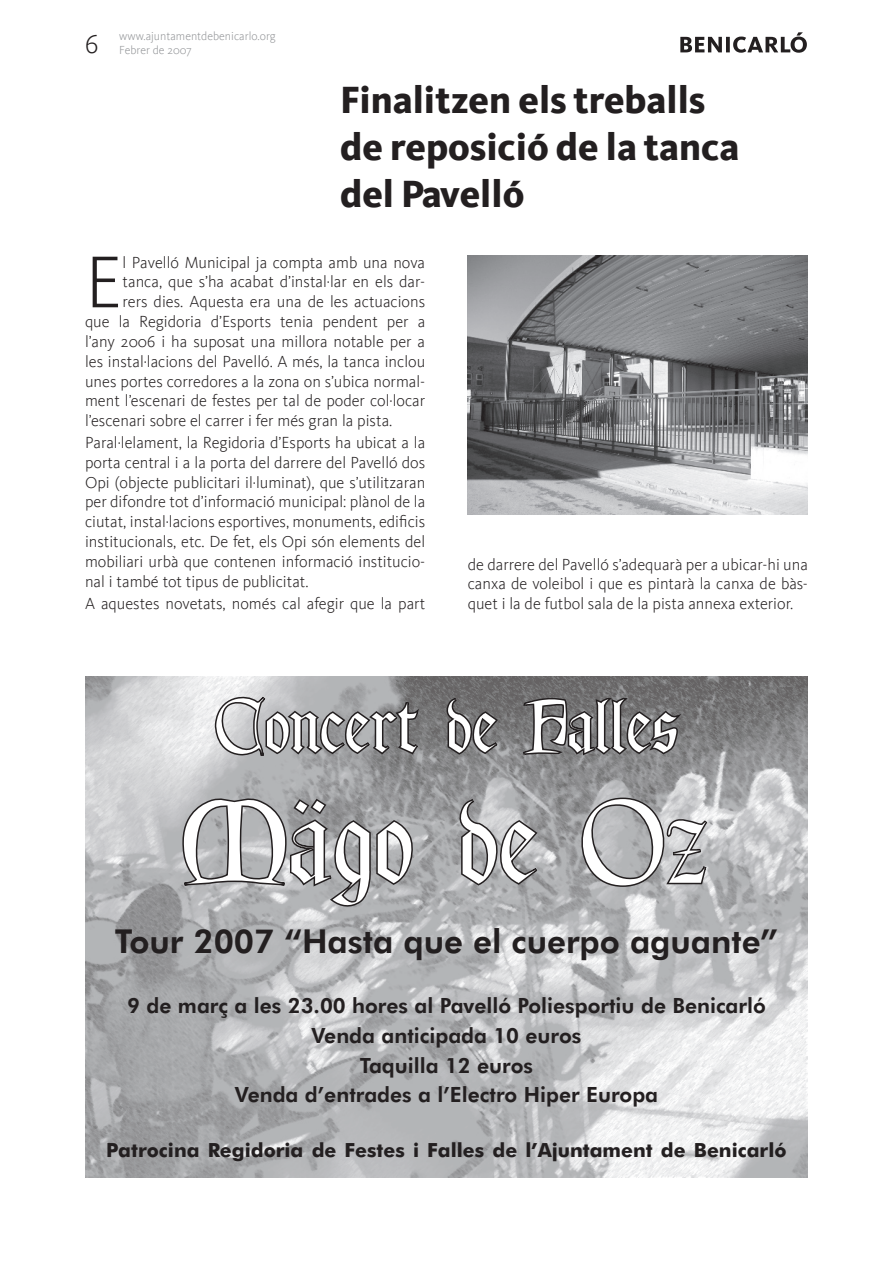
<style>
.page{position:relative;width:893px;height:1263px;background:#fff}
.page>*{position:absolute;margin:0;border:0;box-sizing:border-box;transform-origin:0 0}
.t1{font:105px "Lettergical";color:#fff}
.t2{font:300 75.9px "Kievit";color:#231f20}
.t3{font:67.5px "Lettergical";color:#fff}
.t4{font:800 39px/46.8px "Kievit";color:#231f20}
.t5{font:800 33px "Futura BT";color:#231f20}
.t6{font:800 21px/29.8px "Futura BT";color:#231f20;text-align:center}
.t7{font:700 19.5px "Futura BT";color:#231f20}
.t8{font:300 16.5px/19.8px "Kievit";color:#231f20;text-align:justify}
.t9{font:300 12px/14.4px "Kievit";color:#939598}
</style>
<div class="page">
<svg style="left:680px;top:32px;width:127px;height:21px"></svg>
<img style="left:468px;top:255px;width:340px;height:259px">
<img style="left:85px;top:676px;width:723px;height:502px">
<svg style="left:445px;top:690px;width:56px;height:67px;background:#615f60"></svg>
<svg style="left:518px;top:676px;width:169px;height:82px;background:#646364"></svg>
<svg style="left:181px;top:676px;width:246px;height:236px;background:#9c9c9e"></svg>
<svg style="left:457px;top:791px;width:83px;height:97px;background:#969697"></svg>
<svg style="left:566px;top:795px;width:157px;height:94px;background:#a0a0a2"></svg>
<p class="t9" style="left:119px;top:29px;width:158px">www.ajuntamentdebenicarlo.org<br>Febrer de 2007</p>
<h3 class="t4" style="left:340px;top:76px;width:401px">Finalitzen els treballs de reposició de la tanca del Pavelló</h3>
<h2 class="t2" style="left:85px;top:240px;width:39px">E</h2>
<p class="t8" style="left:122px;top:253px;width:304px">l Pavelló Municipal ja compta amb una nova</p>
<p class="t8" style="left:122px;top:272px;width:304px">tanca, que s’ha acabat d’instal·lar en els dar-</p>
<p class="t8" style="left:122px;top:292px;width:304px">rers dies. Aquesta era una de les actuacions</p>
<p class="t8" style="left:85px;top:312px;width:342px">que la Regidoria d’Esports tenia pendent per a</p>
<p class="t8" style="left:85px;top:332px;width:342px">l’any 2006 i ha suposat una millora notable per a</p>
<p class="t8" style="left:85px;top:352px;width:342px">les instal·lacions del Pavelló. A més, la tanca inclou</p>
<p class="t8" style="left:85px;top:371px;width:342px">unes portes corredores a la zona on s’ubica normal-</p>
<p class="t8" style="left:85px;top:391px;width:342px">ment l’escenari de festes per tal de poder col·locar</p>
<p class="t8" style="left:85px;top:411px;width:309px">l’escenari sobre el carrer i fer més gran la pista.</p>
<p class="t8" style="left:85px;top:433px;width:342px">Paral·lelament, la Regidoria d’Esports ha ubicat a la porta central i a la porta del darrere del Pavelló dos Opi (objecte publicitari il·luminat), que s’utilitzaran per difondre tot d’informació municipal: plànol de la ciutat, instal·lacions esportives, monuments, edificis institucionals, etc. De fet, els Opi són elements del mobiliari urbà que contenen informació institucio&shy;nal i també tot tipus de publicitat.</p>
<p class="t8" style="left:85px;top:593px;width:342px">A aquestes novetats, només cal afegir que la part</p>
<p class="t8" style="left:468px;top:554px;width:342px">de darrere del Pavelló s’adequarà per a ubicar-hi una canxa de voleibol i que es pintarà la canxa de bàs&shy;quet i la de futbol sala de la pista annexa exterior.</p>
<h3 class="t3" style="left:215px;top:686px;width:465px">Concert de Falles</h3>
<h1 class="t1" style="left:184px;top:779px;width:527px">Mägo de Oz</h1>
<h3 class="t5" style="left:115px;top:921px;width:665px">Tour 2007 “Hasta que el cuerpo aguante”</h3>
<p class="t6" style="left:127px;top:990px;width:640px">9 de març a les 23.00 hores al Pavelló Poliesportiu de Benicarló Venda anticipada 10 euros<br>Taquilla 12 euros<br>Venda d’entrades a l’Electro Hiper Europa</p>
<p class="t7" style="left:106px;top:1138px;width:682px">Patrocina Regidoria de Festes i Falles de l’Ajuntament de Benicarló</p>
</div>
